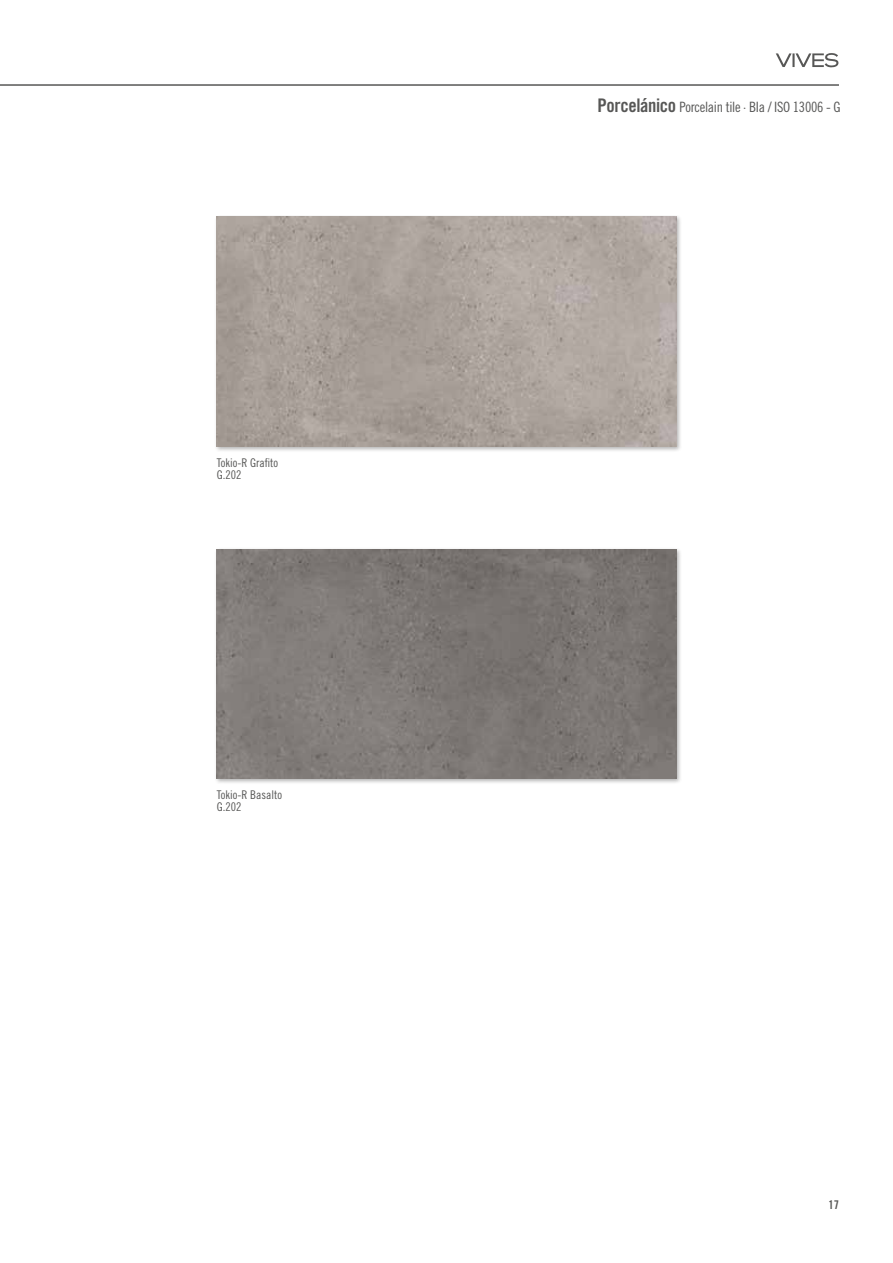
<style>
.page{position:relative;width:893px;height:1263px;background:#fff}
.page>*{position:absolute;margin:0;border:0;box-sizing:border-box;transform-origin:0 0}
.t1{font:14.25px "Trade Gothic Cond Eighteen";letter-spacing:-.02em;color:#575756}
.t2{font:12px/12px "Trade Gothic Cond Eighteen";color:#575756}
.t3{font:12px "Trade Gothic Bold Cond Twenty";color:#575756}
.s1{font-family:"Trade Gothic Bold Cond Twenty";font-size:18.75px}
</style>
<div class="page">
<hr style="left:0;top:84px;width:839px;height:2px;background:#575756">
<svg style="left:776px;top:53px;width:62px;height:15px"></svg>
<div style="left:215px;top:215px;width:467px;height:237px;background:#000;opacity:.3"></div>
<img style="left:217px;top:217px;width:459px;height:230px">
<div style="left:215px;top:547px;width:467px;height:238px;background:#000;opacity:.3"></div>
<img style="left:217px;top:549px;width:459px;height:230px">
<p class="t2" style="left:217px;top:456px;width:63px">Tokio-R Grafito<br>G.202</p>
<p class="t2" style="left:217px;top:788px;width:67px">Tokio-R Basalto<br>G.202</p>
<p class="t1" style="left:598px;top:98px;width:244px"><span class="s1">Porcelánico</span> Porcelain tile · BIa / ISO 13006 - G</p>
<p class="t3" style="left:828px;top:1197px;width:9px">17</p>
</div>
